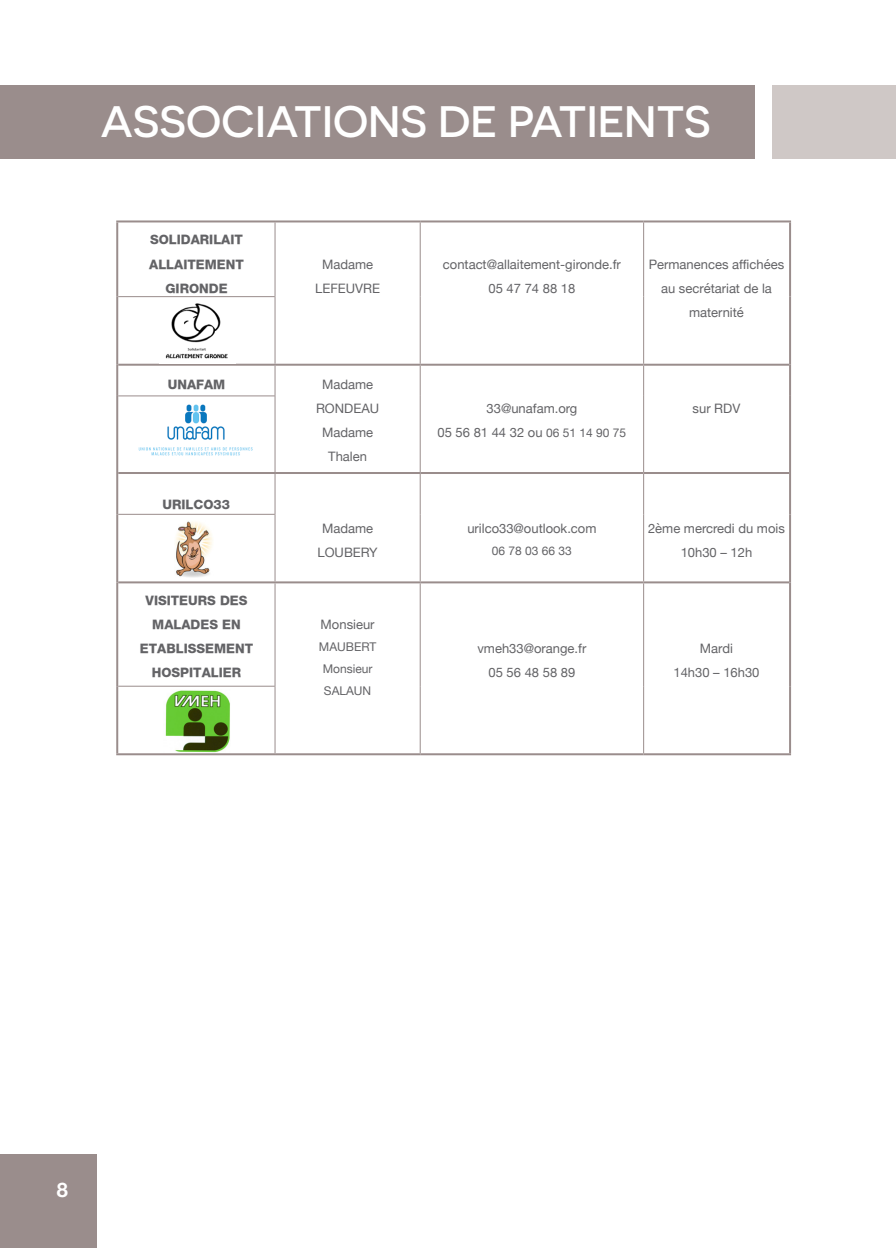
<style>
.page{position:relative;width:896px;height:1248px;background:#fff}
.page>*{position:absolute;margin:0;border:0;box-sizing:border-box;transform-origin:0 0}
.t1{font:500 44px "Novecentosanswide";color:#fff}
.t2{font:700 20px "Helvetica Neue";color:#fff}
.liste_corps{font:13px/24px "Helvetica Neue";color:#636366;text-align:center}
.liste_corps-2{font:800 13px/24px "Helvetica Neue";color:#636366;text-align:center}
.CORPS_DE_TEXTE{font:12px "Helvetica Neue";color:#636366}
.s1{font-size:12px}
</style>
<div class="page">
<div style="left:0;top:1154px;width:96px;height:93px;background:#9a8d8c"></div>
<div style="left:772px;top:85px;width:124px;height:74px;background:#cfc8c6"></div>
<div style="left:0;top:85px;width:754px;height:74px;background:#9a8d8c"></div>
<hr style="left:116px;top:222px;width:2px;height:74px;background:#9a8d8c">
<hr style="left:789px;top:222px;width:2px;height:74px;background:#9a8d8c">
<hr style="left:116px;top:296px;width:2px;height:68px;background:#9a8d8c">
<hr style="left:789px;top:296px;width:2px;height:68px;background:#9a8d8c">
<hr style="left:116px;top:364px;width:2px;height:32px;background:#9a8d8c">
<hr style="left:789px;top:364px;width:2px;height:32px;background:#9a8d8c">
<hr style="left:116px;top:396px;width:2px;height:77px;background:#9a8d8c">
<hr style="left:789px;top:396px;width:2px;height:77px;background:#9a8d8c">
<hr style="left:116px;top:473px;width:2px;height:41px;background:#9a8d8c">
<hr style="left:789px;top:473px;width:2px;height:41px;background:#9a8d8c">
<hr style="left:116px;top:514px;width:2px;height:68px;background:#9a8d8c">
<hr style="left:789px;top:514px;width:2px;height:68px;background:#9a8d8c">
<hr style="left:116px;top:582px;width:2px;height:104px;background:#9a8d8c">
<hr style="left:789px;top:582px;width:2px;height:104px;background:#9a8d8c">
<hr style="left:116px;top:686px;width:2px;height:67px;background:#9a8d8c">
<hr style="left:789px;top:686px;width:2px;height:67px;background:#9a8d8c">
<hr style="left:275px;top:222px;width:1px;height:74px;background:#9a8d8c">
<hr style="left:420px;top:222px;width:1px;height:74px;background:#9a8d8c">
<hr style="left:643px;top:222px;width:1px;height:74px;background:#9a8d8c">
<hr style="left:275px;top:296px;width:1px;height:67px;background:#9a8d8c">
<hr style="left:420px;top:296px;width:1px;height:67px;background:#9a8d8c">
<hr style="left:643px;top:296px;width:1px;height:67px;background:#9a8d8c">
<hr style="left:275px;top:365px;width:1px;height:31px;background:#9a8d8c">
<hr style="left:420px;top:365px;width:1px;height:31px;background:#9a8d8c">
<hr style="left:643px;top:365px;width:1px;height:31px;background:#9a8d8c">
<hr style="left:275px;top:396px;width:1px;height:76px;background:#9a8d8c">
<hr style="left:420px;top:396px;width:1px;height:76px;background:#9a8d8c">
<hr style="left:643px;top:396px;width:1px;height:76px;background:#9a8d8c">
<hr style="left:275px;top:474px;width:1px;height:40px;background:#9a8d8c">
<hr style="left:420px;top:474px;width:1px;height:40px;background:#9a8d8c">
<hr style="left:643px;top:474px;width:1px;height:40px;background:#9a8d8c">
<hr style="left:275px;top:514px;width:1px;height:67px;background:#9a8d8c">
<hr style="left:420px;top:514px;width:1px;height:67px;background:#9a8d8c">
<hr style="left:643px;top:514px;width:1px;height:67px;background:#9a8d8c">
<hr style="left:275px;top:583px;width:1px;height:103px;background:#9a8d8c">
<hr style="left:420px;top:583px;width:1px;height:103px;background:#9a8d8c">
<hr style="left:643px;top:583px;width:1px;height:103px;background:#9a8d8c">
<hr style="left:275px;top:686px;width:1px;height:67px;background:#9a8d8c">
<hr style="left:420px;top:686px;width:1px;height:67px;background:#9a8d8c">
<hr style="left:643px;top:686px;width:1px;height:67px;background:#9a8d8c">
<hr style="left:118px;top:296px;width:157px;height:1px;background:#9a8d8c">
<hr style="left:118px;top:395px;width:157px;height:1px;background:#9a8d8c">
<hr style="left:118px;top:514px;width:157px;height:1px;background:#9a8d8c">
<hr style="left:118px;top:685px;width:157px;height:1px;background:#9a8d8c">
<hr style="left:118px;top:363px;width:157px;height:2px;background:#9a8d8c">
<hr style="left:275px;top:363px;width:145px;height:2px;background:#9a8d8c">
<hr style="left:420px;top:363px;width:223px;height:2px;background:#9a8d8c">
<hr style="left:643px;top:363px;width:146px;height:2px;background:#9a8d8c">
<hr style="left:118px;top:472px;width:157px;height:2px;background:#9a8d8c">
<hr style="left:275px;top:472px;width:145px;height:2px;background:#9a8d8c">
<hr style="left:420px;top:472px;width:223px;height:2px;background:#9a8d8c">
<hr style="left:643px;top:472px;width:146px;height:2px;background:#9a8d8c">
<hr style="left:118px;top:581px;width:157px;height:2px;background:#9a8d8c">
<hr style="left:275px;top:581px;width:145px;height:2px;background:#9a8d8c">
<hr style="left:420px;top:581px;width:223px;height:2px;background:#9a8d8c">
<hr style="left:643px;top:581px;width:146px;height:2px;background:#9a8d8c">
<hr style="left:116px;top:753px;width:159px;height:2px;background:#9a8d8c">
<hr style="left:275px;top:753px;width:145px;height:2px;background:#9a8d8c">
<hr style="left:420px;top:753px;width:223px;height:2px;background:#9a8d8c">
<hr style="left:643px;top:753px;width:148px;height:2px;background:#9a8d8c">
<hr style="left:116px;top:220px;width:159px;height:2px;background:#9a8d8c">
<hr style="left:275px;top:220px;width:145px;height:2px;background:#9a8d8c">
<hr style="left:420px;top:220px;width:223px;height:2px;background:#9a8d8c">
<hr style="left:643px;top:220px;width:148px;height:2px;background:#9a8d8c">
<img style="left:165px;top:303px;width:63px;height:56px">
<img style="left:138px;top:404px;width:115px;height:52px">
<img style="left:176px;top:521px;width:36px;height:56px">
<img style="left:165px;top:690px;width:65px;height:62px">
<h1 class="t1" style="left:100px;top:95px;width:612px">ASSOCIATIONS DE PATIENTS</h1>
<p class="liste_corps-2" style="left:150px;top:228px;width:94px">SOLIDARILAIT</p>
<p class="liste_corps-2" style="left:149px;top:252px;width:96px">ALLAITEMENT<br>GIRONDE</p>
<p class="liste_corps" style="left:322px;top:252px;width:53px">Madame</p>
<p class="liste_corps" style="left:315px;top:276px;width:66px">LEFEUVRE</p>
<p class="liste_corps-2" style="left:168px;top:372px;width:59px">UNAFAM</p>
<p class="liste_corps" style="left:322px;top:372px;width:53px">Madame</p>
<p class="liste_corps" style="left:316px;top:396px;width:65px">RONDEAU</p>
<p class="liste_corps" style="left:322px;top:420px;width:53px">Madame</p>
<p class="liste_corps" style="left:328px;top:444px;width:40px">Thalen</p>
<p class="liste_corps-2" style="left:162px;top:492px;width:69px">URILCO33</p>
<p class="liste_corps-2" style="left:140px;top:588px;width:115px">VISITEURS DES<br>MALADES EN<br>ETABLISSEMENT<br>HOSPITALIER</p>
<p class="liste_corps" style="left:322px;top:516px;width:53px">Madame</p>
<p class="liste_corps" style="left:317px;top:540px;width:62px">LOUBERY</p>
<p class="liste_corps" style="left:321px;top:612px;width:55px">Monsieur</p>
<p class="CORPS_DE_TEXTE" style="left:319px;top:637px;width:59px">MAUBERT</p>
<p class="CORPS_DE_TEXTE" style="left:323px;top:659px;width:51px">Monsieur</p>
<p class="CORPS_DE_TEXTE" style="left:324px;top:681px;width:49px">SALAUN</p>
<p class="liste_corps" style="left:443px;top:252px;width:179px">contact@allaitement-gironde.fr</p>
<p class="liste_corps" style="left:488px;top:276px;width:88px">05 47 74 88 18</p>
<p class="liste_corps" style="left:649px;top:252px;width:137px">Permanences affichées au secrétariat de la maternité</p>
<p class="liste_corps" style="left:486px;top:396px;width:92px">33@unafam.org</p>
<p class="liste_corps" style="left:437px;top:420px;width:190px">05 56 81 44 32 ou <span class="s1">06 51 14 90 75</span></p>
<p class="liste_corps" style="left:692px;top:396px;width:49px">sur RDV</p>
<p class="liste_corps" style="left:467px;top:516px;width:131px">urilco33@outlook.com</p>
<p class="CORPS_DE_TEXTE" style="left:492px;top:541px;width:82px">06 78 03 66 33</p>
<p class="liste_corps" style="left:648px;top:516px;width:138px">2ème mercredi du mois</p>
<p class="liste_corps" style="left:681px;top:540px;width:73px">10h30 – 12h</p>
<p class="liste_corps" style="left:477px;top:636px;width:110px">vmeh33@orange.fr</p>
<p class="liste_corps" style="left:488px;top:660px;width:88px">05 56 48 58 89</p>
<p class="liste_corps" style="left:700px;top:636px;width:34px">Mardi</p>
<p class="liste_corps" style="left:673px;top:660px;width:88px">14h30 – 16h30</p>
<h2 class="t2" style="left:57px;top:1173px;width:13px">8</h2>
</div>
